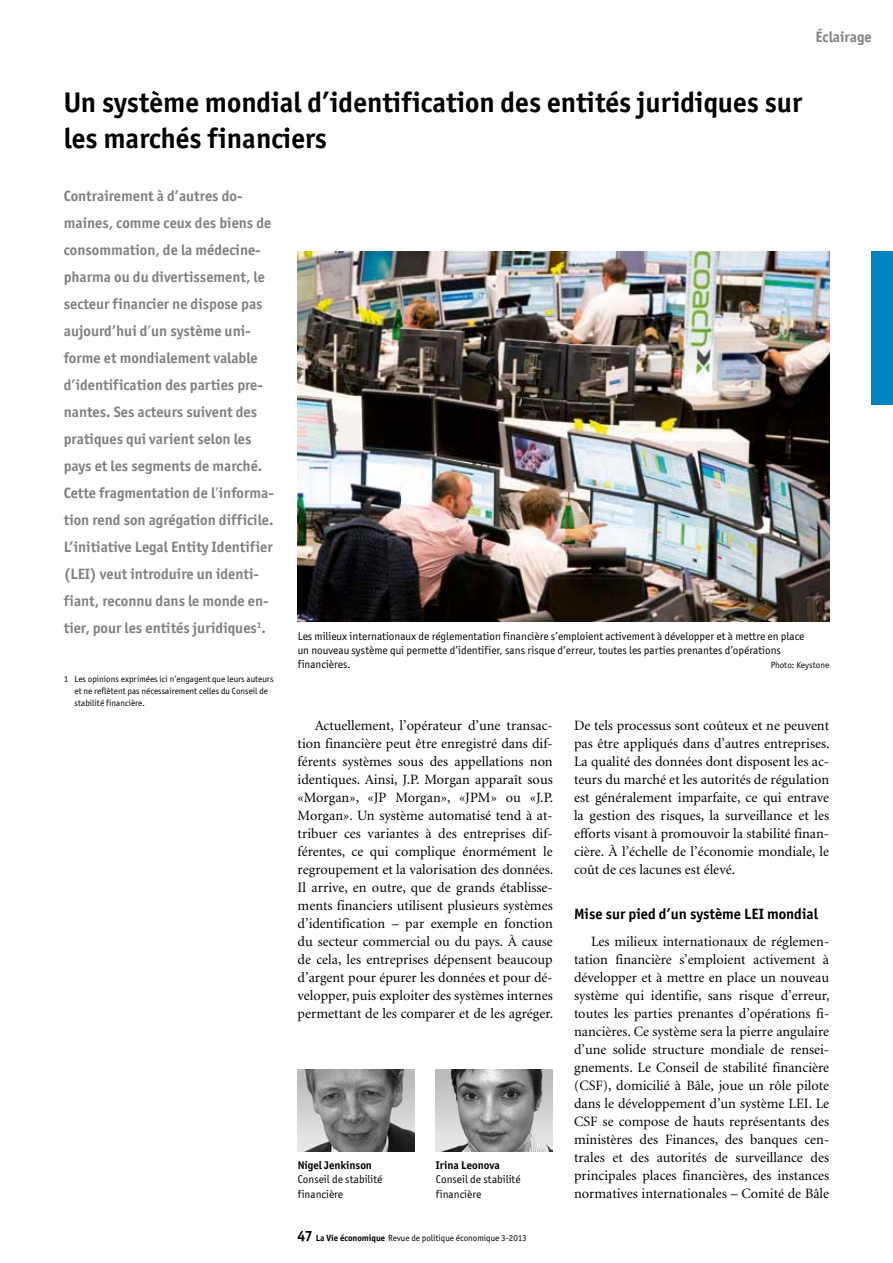
<style>
.page{position:relative;width:893px;height:1263px;background:#fff}
.page>*{position:absolute;margin:0;border:0;box-sizing:border-box;transform-origin:0 0}
.t1{font:700 28.5px/36px "Officina San ITC";color:#000}
.t2{font:700 15px/27px "Officina San ITC";color:#818181}
.t3{font:700 15px "Officina San ITC";color:#000}
.t4{font:14.25px/18px "Minion";color:#000;text-align:justify}
.t5{font:11.25px/14.2px "Officina San ITC";color:#000}
.t6{font:700 11.25px "Officina San ITC";color:#000}
.t7{font:9px/12px "Officina San ITC";color:#000}
.s1{font-weight:400}
.s2{font-weight:700;font-size:15px}
.s3{font-weight:700}
</style>
<div class="page">
<div style="left:872px;top:252px;width:21px;height:153px;background:#0084c1"></div>
<img style="left:298px;top:251px;width:531px;height:370px">
<img style="left:298px;top:1069px;width:117px;height:82px">
<img style="left:436px;top:1069px;width:117px;height:82px">
<p class="t2" style="left:815px;top:23px;width:58px">Éclairage</p>
<h1 class="t1" style="left:64px;top:84px;width:740px">Un système mondial d’identification des entités juridiques sur les marchés financiers</h1>
<p class="t2" style="left:64px;top:183px;width:212px">Contrairement à d’autres do&shy;maines, comme ceux des biens de consommation, de la médecine&shy;pharma ou du divertissement, le secteur financier ne dispose pas aujourd’hui d<span class="s1">’</span>un système uni&shy;forme et mondialement valable d’identification des parties pre&shy;nantes. Ses acteurs suivent des pratiques qui varient selon les pays et les segments de marché.<br>Cette fragmentation de l<span class="s1">’</span>informa&shy;tion rend son agrégation difficile.<br>L’initiative Legal Entity Identifier (LEI) veut introduire un identi&shy;fiant, reconnu dans le monde en&shy;tier, pour les entités juridiques<sup>1</sup>.</p>
<p class="t7" style="left:74px;top:673px;width:201px;text-indent:-11px">1 Les opinions exprimées ici n’engagent que leurs auteurs et ne reflètent pas nécessairement celles du Conseil de stabilité financière.</p>
<p class="t5" style="left:298px;top:629px;width:508px">Les milieux internationaux de réglementation financière s’emploient activement à développer et à mettre en place un nouveau système qui permette d’identifier, sans risque d’erreur, toutes les parties prenantes d’opérations financières.</p>
<p class="t7" style="left:771px;top:659px;width:60px">Photo: Keystone</p>
<p class="t4" style="left:298px;top:716px;width:257px;text-indent:17px">Actuellement, l’opérateur d’une transac&shy;tion financière peut être enregistré dans dif&shy;férents systèmes sous des appellations non identiques. Ainsi, J.P. Morgan apparaît sous «Morgan», «JP Morgan», «JPM» ou «J.P.<br>Morgan». Un système automatisé tend à at&shy;tribuer ces variantes à des entreprises dif&shy;férentes, ce qui complique énormément le regroupement et la valorisation des données.<br>Il arrive, en outre, que de grands établisse&shy;ments financiers utilisent plusieurs systèmes d’identification – par exemple en fonction du secteur commercial ou du pays. À cause de cela, les entreprises dépensent beaucoup d’argent pour épurer les données et pour dé&shy;velopper, puis exploiter des systèmes internes permettant de les comparer et de les agréger.</p>
<p class="t4" style="left:574px;top:716px;width:257px">De tels processus sont coûteux et ne peuvent pas être appliqués dans d’autres entreprises.<br>La qualité des données dont disposent les ac&shy;teurs du marché et les autorités de régulation est généralement imparfaite, ce qui entrave la gestion des risques, la surveillance et les efforts visant à promouvoir la stabilité finan&shy;cière. À l’échelle de l’économie mondiale, le coût de ces lacunes est élevé.</p>
<p class="t3" style="left:574px;top:904px;width:245px">Mise sur pied d’un système LEI mondial</p>
<p class="t4" style="left:574px;top:932px;width:257px;text-indent:17px">Les milieux internationaux de réglemen&shy;tation financière s’emploient activement à développer et à mettre en place un nouveau système qui identifie, sans risque d’erreur, toutes les parties prenantes d’opérations fi&shy;nancières. Ce système sera la pierre angulaire d’une solide structure mondiale de rensei&shy;gnements. Le Conseil de stabilité financière (CSF), domicilié à Bâle, joue un rôle pilote dans le développement d’un système LEI. Le CSF se compose de hauts représentants des ministères des Finances, des banques cen&shy;trales et des autorités de surveillance des principales places financières, des instances normatives internationales – Comité de Bâle</p>
<p class="t6" style="left:298px;top:1158px;width:76px">Nigel Jenkinson</p>
<p class="t5" style="left:298px;top:1172px;width:86px">Conseil de stabilité financière</p>
<p class="t6" style="left:436px;top:1158px;width:65px">Irina Leonova</p>
<p class="t5" style="left:436px;top:1172px;width:86px">Conseil de stabilité financière</p>
<p class="t7" style="left:298px;top:1232px;width:230px"><span class="s2">47</span> <span class="s3">La Vie économique</span> Revue de politique économique 3-2013</p>
</div>
